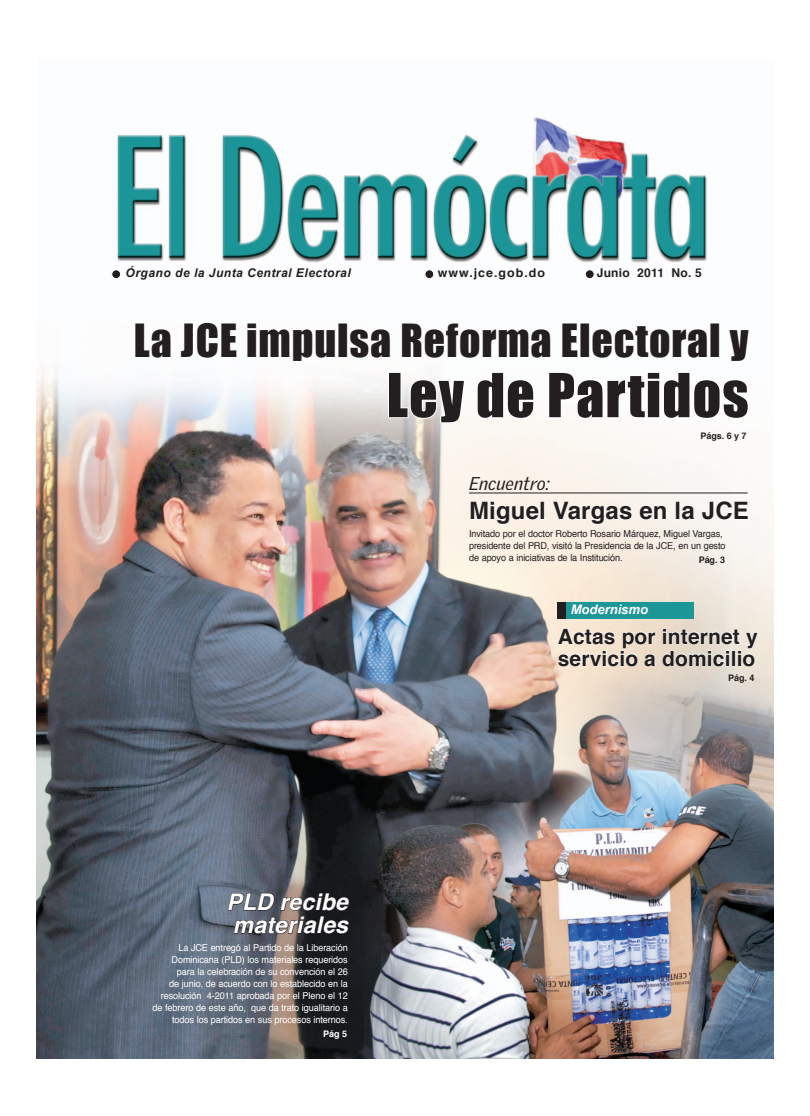
<style>
.page{position:relative;width:810px;height:1116px;background:#fff}
.page>*{position:absolute;margin:0;border:0;box-sizing:border-box;transform-origin:0 0}
.t1{font:56px "Impact";letter-spacing:.02em;color:#231f20}
.t2{font:42px "Impact";letter-spacing:.02em;color:#231f20}
.t3{font:700 24px "Helvetica";letter-spacing:.005em;color:#231f20}
.t4{font:italic 700 23px/23px "Helvetica";letter-spacing:.005em;color:#fff}
.t5{font:700 21px/22px "Helvetica";letter-spacing:.005em;color:#231f20}
.t6{font:italic 18px "Griffith Gothic";letter-spacing:.005em;color:#231f20}
.t7{font:italic 700 13.1px "Arial";letter-spacing:-.005em;color:#fff}
.t8{font:italic 700 12.1px "Arial";letter-spacing:.04em;color:#231f20}
.t9{font:700 12.1px "Helvetica";letter-spacing:.08em;color:#231f20}
.t10{font:700 12.1px "Helvetica";letter-spacing:.02em;color:#231f20}
.t11{font:9.5px/12px "Helvetica";letter-spacing:-.01em;color:#fff;text-align:right;scale:.96 1}
.t12{font:9.5px/12px "Helvetica";letter-spacing:-.01em;color:#231f20;scale:.96 1}
.t13{font:700 9px "Helvetica";letter-spacing:-.005em;color:#231f20}
.t14{font:700 9px "Helvetica";color:#fff}
</style>
<div class="page">
<img style="left:36px;top:117px;width:738px;height:941px">
<svg style="left:134px;top:322px;width:39px;height:38px"></svg>
<svg style="left:179px;top:321px;width:60px;height:39px"></svg>
<svg style="left:246px;top:322px;width:91px;height:41px"></svg>
<svg style="left:348px;top:322px;width:403px;height:102px"></svg>
<svg style="left:126px;top:265px;width:226px;height:16px"></svg>
<div style="left:585px;top:270px;width:9px;height:9px;background:#231f20;border-radius:50%"></div>
<div style="left:585px;top:269px;width:10px;height:10px;border:1px solid #fff;border-radius:50%"></div>
<div style="left:425px;top:270px;width:9px;height:9px;background:#231f20;border-radius:50%"></div>
<div style="left:424px;top:269px;width:10px;height:10px;border:1px solid #fff;border-radius:50%"></div>
<div style="left:112px;top:270px;width:9px;height:9px;background:#231f20;border-radius:50%"></div>
<div style="left:111px;top:269px;width:10px;height:10px;border:1px solid #fff;border-radius:50%"></div>
<svg style="left:227px;top:892px;width:123px;height:43px;background:#434347"></svg>
<svg style="left:557px;top:627px;width:99px;height:40px"></svg>
<svg style="left:662px;top:628px;width:97px;height:39px"></svg>
<svg style="left:470px;top:496px;width:70px;height:29px"></svg>
<div style="left:540px;top:501px;width:5px;height:19px;border:1px solid #fff"></div>
<svg style="left:552px;top:501px;width:81px;height:24px"></svg>
<svg style="left:639px;top:505px;width:28px;height:16px"></svg>
<div style="left:676px;top:501px;width:4px;height:19px;border:1px solid #fff"></div>
<svg style="left:681px;top:505px;width:14px;height:16px"></svg>
<svg style="left:701px;top:501px;width:48px;height:20px"></svg>
<div style="left:558px;top:602px;width:9px;height:16px;background:#231f20"></div>
<div style="left:566px;top:602px;width:128px;height:16px;background:#1d9698"></div>
<hr style="left:469px;top:492px;width:279px;height:1px;background:#231f20">
<p class="t8" style="left:126px;top:266px;width:227px">Órgano de la Junta Central Electoral</p>
<p class="t9" style="left:438px;top:262px;width:109px">www.jce.gob.do</p>
<p class="t10" style="left:597px;top:262px;width:107px">Junio 2011 No. 5</p>
<h2 class="t2" style="left:134px;top:308px;width:616px">La JCE impulsa Reforma Electoral y</h2>
<h1 class="t1" style="left:387px;top:352px;width:363px">Ley de Partidos</h1>
<h3 class="t6" style="left:469px;top:473px;width:82px">Encuentro:</h3>
<p class="t13" style="left:701px;top:428px;width:48px">Págs. 6 y 7</p>
<h3 class="t3" style="left:469px;top:489px;width:281px">Miguel Vargas en la JCE</h3>
<p class="t12" style="left:469px;top:527px;width:269px">Invitado por el doctor Roberto Rosario Márquez, Miguel Vargas, presidente del PRD, visitó la Presidencia de la JCE, en un gesto de apoyo a iniciativas de la Institución.</p>
<p class="t13" style="left:699px;top:551px;width:28px">Pág. 3</p>
<h3 class="t7" style="left:571px;top:602px;width:79px">Modernismo</h3>
<h3 class="t5" style="left:558px;top:624px;width:202px">Actas por internet y servicio a domicilio</h3>
<h3 class="t4" style="left:227px;top:891px;width:123px">PLD recibe materiales</h3>
<p class="t11" style="left:153px;top:941px;width:205px">La JCE entregó al Partido de la Liberación Dominicana (PLD) los materiales requeridos para la celebración de su convención el 26<br>de junio, de acuerdo con lo establecido en la resolución 4-2011 aprobada por el Pleno el 12 de febrero de este año, que da trato igualitario a todos los partidos en sus procesos internos.</p>
<p class="t14" style="left:323px;top:1026px;width:25px">Pág 5</p>
<p class="t13" style="left:728px;top:670px;width:28px">Pág. 4</p>
</div>
